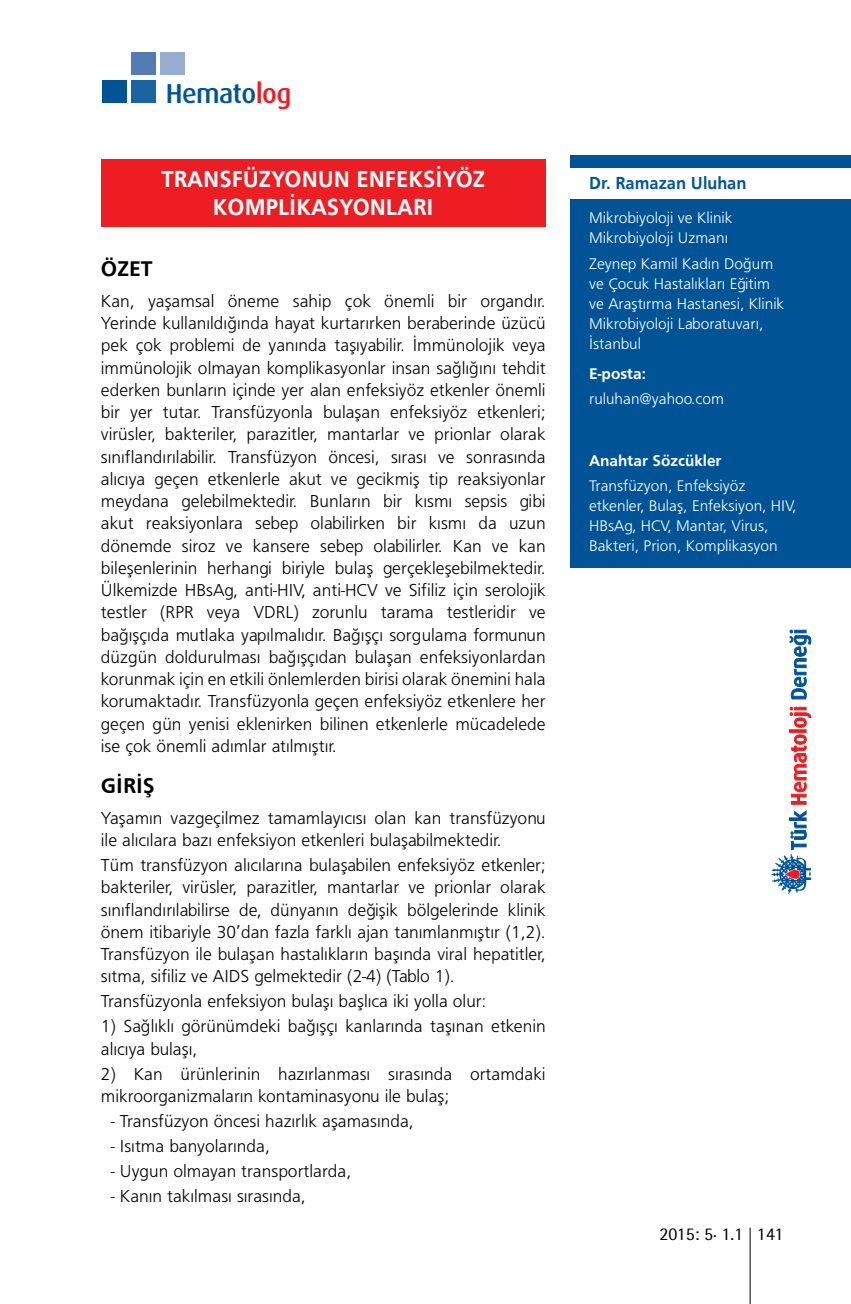
<style>
.page{position:relative;width:851px;height:1304px;background:#fff}
.page>*{position:absolute;margin:0;border:0;box-sizing:border-box;transform-origin:0 0}
.t1{font:27.6px "Dax Medium Tr";letter-spacing:-.02em;color:#005496}
.t2{font:24px/28px "Frugal Bold Tr";color:#fff;text-align:center;scale:.95 1}
.t3{font:22px "Frugal Bold Tr";color:#000}
.t4{font:18px/22.2px "Frugal Normal Tr";color:#000}
.t5{font:18px "Frugal Bold Tr";color:#005496;scale:.95 1}
.t6{font:18px "Rotis Semi Sans Std";color:#000}
.t7{font:16px/20px "Frugal Normal Tr";color:#fff}
.t8{font:16px "Frugal Bold Tr";color:#fff}
.s1{color:#ed1d24}
</style>
<div class="page">
<div style="left:101px;top:159px;width:444px;height:68px;background:#ed1d24"></div>
<div style="left:570px;top:155px;width:280px;height:413px;background:#005496"></div>
<div style="left:562px;top:168px;width:288px;height:30px;background:#fff"></div>
<svg style="left:789px;top:630px;width:21px;height:69px"></svg>
<svg style="left:789px;top:707px;width:21px;height:97px"></svg>
<svg style="left:771px;top:811px;width:39px;height:83px"></svg>
<hr style="left:749px;top:1228px;width:1px;height:76px;background:#000">
<div style="left:102px;top:80px;width:25px;height:23px;background:#005496"></div>
<div style="left:131px;top:80px;width:25px;height:23px;background:#1a64a1"></div>
<div style="left:131px;top:52px;width:25px;height:22px;background:#547cb3"></div>
<div style="left:160px;top:52px;width:25px;height:22px;background:#98acd1"></div>
<h1 class="t1" style="left:166px;top:78px;width:127px">Hemato<span class="s1">log</span></h1>
<h2 class="t2" style="left:161px;top:165px;width:342px">TRANSFÜZYONUN ENFEKSİYÖZ<br>KOMPLİKASYONLARI</h2>
<p class="t3" style="left:101px;top:256px;width:53px">ÖZET</p>
<p class="t4" style="left:101px;top:290px;width:446px;text-align:justify">Kan, yaşamsal öneme sahip çok önemli bir organdır.<br>Yerinde kullanıldığında hayat kurtarırken beraberinde üzücü pek çok problemi de yanında taşıyabilir. İmmünolojik veya immünolojik olmayan komplikasyonlar insan sağlığını tehdit ederken bunların içinde yer alan enfeksiyöz etkenler önemli bir yer tutar. Transfüzyonla bulaşan enfeksiyöz etkenleri; virüsler, bakteriler, parazitler, mantarlar ve prionlar olarak sınıflandırılabilir. Transfüzyon öncesi, sırası ve sonrasında alıcıya geçen etkenlerle akut ve gecikmiş tip reaksiyonlar meydana gelebilmektedir. Bunların bir kısmı sepsis gibi akut reaksiyonlara sebep olabilirken bir kısmı da uzun dönemde siroz ve kansere sebep olabilirler. Kan ve kan bileşenlerinin herhangi biriyle bulaş gerçekleşebilmektedir.<br>Ülkemizde HBsAg, anti-HIV, anti-HCV ve Sifiliz için serolojik testler (RPR veya VDRL) zorunlu tarama testleridir ve bağışçıda mutlaka yapılmalıdır. Bağışçı sorgulama formunun düzgün doldurulması bağışçıdan bulaşan enfeksiyonlardan korunmak için en etkili önlemlerden birisi olarak önemini hala korumaktadır. Transfüzyonla geçen enfeksiyöz etkenlere her geçen gün yenisi eklenirken bilinen etkenlerle mücadelede ise çok önemli adımlar atılmıştır.</p>
<p class="t3" style="left:101px;top:773px;width:55px">GİRİŞ</p>
<p class="t4" style="left:101px;top:806px;width:446px">Yaşamın vazgeçilmez tamamlayıcısı olan kan transfüzyonu ile alıcılara bazı enfeksiyon etkenleri bulaşabilmektedir.</p>
<p class="t4" style="left:101px;top:854px;width:446px;text-align:justify">Tüm transfüzyon alıcılarına bulaşabilen enfeksiyöz etkenler; bakteriler, virüsler, parazitler, mantarlar ve prionlar olarak sınıflandırılabilirse de, dünyanın değişik bölgelerinde klinik önem itibariyle 30’dan fazla farklı ajan tanımlanmıştır (1,2).<br>Transfüzyon ile bulaşan hastalıkların başında viral hepatitler, sıtma, sifiliz ve AIDS gelmektedir (2-4) (Tablo 1).</p>
<p class="t4" style="left:101px;top:990px;width:387px">Transfüzyonla enfeksiyon bulaşı başlıca iki yolla olur:</p>
<p class="t4" style="left:101px;top:1015px;width:446px">1) Sağlıklı görünümdeki bağışçı kanlarında taşınan etkenin alıcıya bulaşı,</p>
<p class="t4" style="left:101px;top:1063px;width:446px">2) Kan ürünlerinin hazırlanması sırasında ortamdaki mikroorganizmaların kontaminasyonu ile bulaş;</p>
<p class="t4" style="left:111px;top:1110px;width:304px">- Transfüzyon öncesi hazırlık aşamasında,</p>
<p class="t4" style="left:111px;top:1135px;width:160px">- Isıtma banyolarında,</p>
<p class="t4" style="left:111px;top:1160px;width:242px">- Uygun olmayan transportlarda,</p>
<p class="t4" style="left:111px;top:1185px;width:196px">- Kanın takılması sırasında,</p>
<p class="t5" style="left:589px;top:173px;width:167px">Dr. Ramazan Uluhan</p>
<p class="t7" style="left:589px;top:207px;width:145px">Mikrobiyoloji ve Klinik<br>Mikrobiyoloji Uzmanı</p>
<p class="t7" style="left:589px;top:253px;width:196px">Zeynep Kamil Kadın Doğum ve Çocuk Hastalıkları Eğitim ve Araştırma Hastanesi, Klinik<br>Mikrobiyoloji Laboratuvarı,<br>İstanbul</p>
<p class="t8" style="left:589px;top:365px;width:58px">E-posta:</p>
<p class="t7" style="left:589px;top:388px;width:136px">ruluhan@yahoo.com</p>
<p class="t8" style="left:589px;top:451px;width:134px">Anahtar Sözcükler</p>
<p class="t7" style="left:589px;top:475px;width:209px">Transfüzyon, Enfeksiyöz etkenler, Bulaş, Enfeksiyon, HIV,<br>HBsAg, HCV, Mantar, Virus,<br>Bakteri, Prion, Komplikasyon</p>
<p class="t6" style="left:659px;top:1223px;width:125px">2015: 5. 1.1 141</p>
</div>
